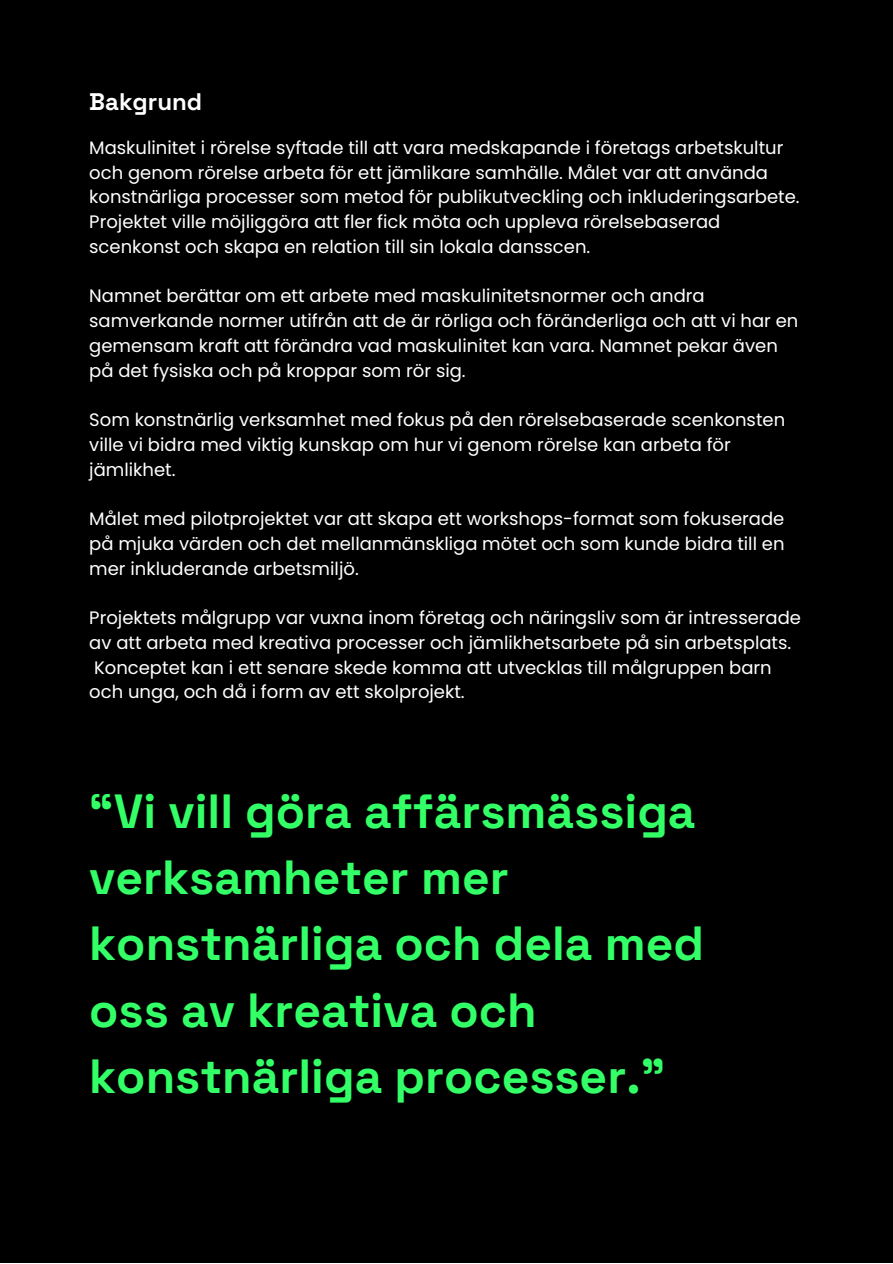
<style>
.page{position:relative;width:893px;height:1264px;background:#fff}
.page>*{position:absolute;margin:0;border:0;box-sizing:border-box;transform-origin:0 0}
.t1{font:700 48px/66.3px "Space Grotesk";color:#3f6}
.t2{font:700 24px "Space Grotesk";color:#fff}
.t3{font:18px/24.8px "Poppins";color:#fff}
</style>
<div class="page">
<div style="left:0;top:0;width:892px;height:1262px;background:#000"></div>
<p class="t2" style="left:89px;top:87px;width:114px">Bakgrund</p>
<p class="t3" style="left:89px;top:135px;width:712px">Maskulinitet i rörelse syftade till att vara medskapande i företags arbetskultur och genom rörelse arbeta för ett jämlikare samhälle. Målet var att använda konstnärliga processer som metod för publikutveckling och inkluderingsarbete.<br>Projektet ville möjliggöra att fler fick möta och uppleva rörelsebaserad scenkonst och skapa en relation till sin lokala dansscen.</p>
<p class="t3" style="left:89px;top:284px;width:710px">Namnet berättar om ett arbete med maskulinitetsnormer och andra samverkande normer utifrån att de är rörliga och föränderliga och att vi har en gemensam kraft att förändra vad maskulinitet kan vara. Namnet pekar även på det fysiska och på kroppar som rör sig.</p>
<p class="t3" style="left:89px;top:407px;width:697px">Som konstnärlig verksamhet med fokus på den rörelsebaserade scenkonsten ville vi bidra med viktig kunskap om hur vi genom rörelse kan arbeta för jämlikhet.</p>
<p class="t3" style="left:89px;top:506px;width:696px;text-align:justify">Målet med pilotprojektet var att skapa ett workshops-format som fokuserade på mjuka värden och det mellanmänskliga mötet och som kunde bidra till en mer inkluderande arbetsmiljö.</p>
<p class="t3" style="left:89px;top:605px;width:713px">Projektets målgrupp var vuxna inom företag och näringsliv som är intresserade av att arbeta med kreativa processer och jämlikhetsarbete på sin arbetsplats.<br>Konceptet kan i ett senare skede komma att utvecklas till målgruppen barn och unga, och då i form av ett skolprojekt.</p>
<p class="t1" style="left:89px;top:777px;width:616px">“Vi vill göra affärsmässiga verksamheter mer konstnärliga och dela med oss av kreativa och konstnärliga processer.”</p>
</div>
